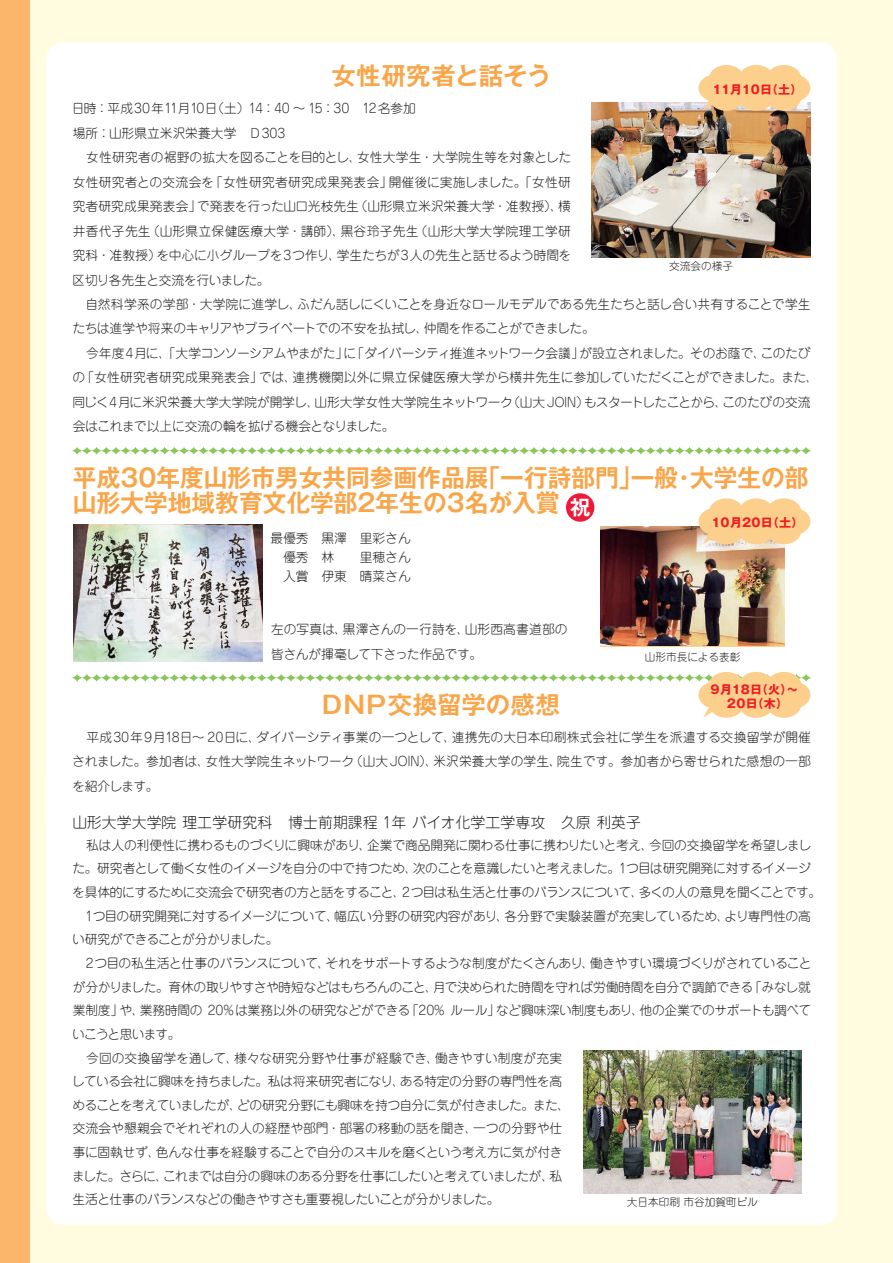
<style>
.page{position:relative;width:893px;height:1263px;background:#fffce0}
.page>*{position:absolute;margin:0;border:0;box-sizing:border-box;transform-origin:0 0}
.t1{font:700 24.45px/25.5px "Gothic MB101 Pro De";color:#f9a64a}
.t2{font:700 20.1px "Gothic MB101 Pro De";color:#fff}
.t3{font:300 14.85px "Jun 101 Pro";letter-spacing:.005em;color:#231f20}
.t4{font:300 12.75px/24.5px "Jun 101 Pro";letter-spacing:-.02em;color:#231f20}
.t5{font:700 12px/13.8px "Gothic MB101 Pro";letter-spacing:.01em;color:#ee1d23;text-align:center}
.t6{font:300 10.65px "Jun 101 Pro";color:#231f20}
</style>
<div class="page">
<div style="left:46px;top:763px;width:792px;height:462px;background:#fff;border-radius:17px"></div>
<div style="left:46px;top:43px;width:791px;height:795px;background:#fff;border-radius:17px"></div>
<div style="left:0;top:0;width:30px;height:1263px;background:#fbb66c"></div>
<img style="left:73px;top:525px;width:189px;height:137px">
<img style="left:592px;top:102px;width:218px;height:155px">
<div style="left:709px;top:65px;width:35px;height:27px;background:#fdcf8c;border-radius:50%"></div>
<div style="left:709px;top:83px;width:35px;height:28px;background:#fdcf8c;border-radius:50%"></div>
<div style="left:739px;top:65px;width:35px;height:27px;background:#fdcf8c;border-radius:50%"></div>
<div style="left:766px;top:65px;width:35px;height:27px;background:#fdcf8c;border-radius:50%"></div>
<div style="left:775px;top:74px;width:35px;height:28px;background:#fdcf8c;border-radius:50%"></div>
<div style="left:698px;top:74px;width:35px;height:28px;background:#fdcf8c;border-radius:50%"></div>
<div style="left:723px;top:74px;width:35px;height:28px;background:#fdcf8c;border-radius:50%"></div>
<div style="left:739px;top:83px;width:35px;height:28px;background:#fdcf8c;border-radius:50%"></div>
<div style="left:766px;top:83px;width:35px;height:28px;background:#fdcf8c;border-radius:50%"></div>
<svg style="left:703px;top:99px;width:15px;height:12px"></svg>
<svg style="left:73px;top:674px;width:738px;height:8px"></svg>
<img style="left:583px;top:1050px;width:219px;height:144px">
<img style="left:600px;top:526px;width:185px;height:119px">
<div style="left:709px;top:672px;width:35px;height:27px;background:#fdcf8c;border-radius:50%"></div>
<div style="left:709px;top:690px;width:35px;height:28px;background:#fdcf8c;border-radius:50%"></div>
<div style="left:739px;top:672px;width:35px;height:27px;background:#fdcf8c;border-radius:50%"></div>
<div style="left:766px;top:672px;width:35px;height:27px;background:#fdcf8c;border-radius:50%"></div>
<div style="left:775px;top:681px;width:35px;height:28px;background:#fdcf8c;border-radius:50%"></div>
<div style="left:698px;top:681px;width:35px;height:28px;background:#fdcf8c;border-radius:50%"></div>
<div style="left:723px;top:681px;width:35px;height:28px;background:#fdcf8c;border-radius:50%"></div>
<div style="left:739px;top:690px;width:35px;height:28px;background:#fdcf8c;border-radius:50%"></div>
<div style="left:766px;top:690px;width:35px;height:28px;background:#fdcf8c;border-radius:50%"></div>
<svg style="left:703px;top:706px;width:15px;height:12px"></svg>
<svg style="left:73px;top:447px;width:738px;height:8px"></svg>
<div style="left:709px;top:498px;width:35px;height:28px;background:#fdcf8c;border-radius:50%"></div>
<div style="left:709px;top:517px;width:35px;height:27px;background:#fdcf8c;border-radius:50%"></div>
<div style="left:739px;top:498px;width:35px;height:28px;background:#fdcf8c;border-radius:50%"></div>
<div style="left:766px;top:498px;width:35px;height:28px;background:#fdcf8c;border-radius:50%"></div>
<div style="left:775px;top:508px;width:35px;height:27px;background:#fdcf8c;border-radius:50%"></div>
<div style="left:698px;top:508px;width:35px;height:27px;background:#fdcf8c;border-radius:50%"></div>
<div style="left:723px;top:508px;width:35px;height:27px;background:#fdcf8c;border-radius:50%"></div>
<div style="left:739px;top:517px;width:35px;height:27px;background:#fdcf8c;border-radius:50%"></div>
<div style="left:766px;top:517px;width:35px;height:27px;background:#fdcf8c;border-radius:50%"></div>
<svg style="left:703px;top:532px;width:15px;height:12px"></svg>
<div style="left:566px;top:493px;width:28px;height:29px;background:#ed1a3a;border-radius:50%"></div>
<h1 class="t1" style="left:331px;top:60px;width:221px">女性研究者と話そう</h1>
<p class="t4" style="left:72px;top:95px;width:748px">日時：平成30年11月10日（土）14：40 ～ 15：30　12名参加<br>場所：山形県立米沢栄養大学　Ｄ303<br>　女性研究者の裾野の拡大を図ることを目的とし、女性大学生・大学院生等を対象とした<br>女性研究者との交流会を「女性研究者研究成果発表会」開催後に実施しました。「女性研<br>究者研究成果発表会」で発表を行った山口光枝先生（山形県立米沢栄養大学・准教授）、横<br>井香代子先生（山形県立保健医療大学・講師）、黒谷玲子先生（山形大学大学院理工学研<br>究科・准教授）を中心に小グループを3つ作り、学生たちが3人の先生と話せるよう時間を<br>区切り各先生と交流を行いました。<br>　自然科学系の学部・大学院に進学し、ふだん話しにくいことを身近なロールモデルである先生たちと話し合い共有することで学生たちは進学や将来のキャリアやプライベートでの不安を払拭し、仲間を作ることができました。<br>　今年度4月に、「大学コンソーシアムやまがた」に「ダイバーシティ推進ネットワーク会議」が設立されました。そのお蔭で、このたびの「女性研究者研究成果発表会」では、連携機関以外に県立保健医療大学から横井先生に参加していただくことができました。また、同じく4月に米沢栄養大学大学院が開学し、山形大学女性大学院生ネットワーク（山大JOIN）もスタートしたことから、このたびの交流会はこれまで以上に交流の輪を拡げる機会となりました。</p>
<p class="t5" style="left:712px;top:81px;width:92px">11月10日（土）</p>
<p class="t6" style="left:669px;top:257px;width:65px">交流会の様子</p>
<h1 class="t1" style="left:73px;top:462px;width:737px">平成30年度山形市男女共同参画作品展「一行詩部門」一般・大学生の部山形大学地域教育文化学部2年生の3名が入賞</h1>
<h2 class="t2" style="left:570px;top:491px;width:22px">祝</h2>
<p class="t5" style="left:712px;top:514px;width:93px">10月20日（土）</p>
<p class="t4" style="left:270px;top:527px;width:142px;line-height:19.2px;text-align:justify">最優秀　黒澤　里彩さん　優秀　林　　里穂さん　入賞　伊東　晴菜さん</p>
<p class="t4" style="left:271px;top:616px;width:298px">左の写真は、黒澤さんの一行詩を、山形西高書道部の皆さんが揮毫して下さった作品です。</p>
<h1 class="t1" style="left:320px;top:688px;width:242px">ＤＮＰ交換留学の感想</h1>
<p class="t6" style="left:645px;top:648px;width:97px">山形市長による表彰</p>
<p class="t5" style="left:711px;top:681px;width:89px">9月18日（火）～<br>20日（木）</p>
<p class="t4" style="left:72px;top:723px;width:740px;text-align:justify">　平成30年9月18日～ 20日に、ダイバーシティ事業の一つとして、連携先の大日本印刷株式会社に学生を派遣する交換留学が開催されました。参加者は、女性大学院生ネットワーク（山大JOIN）、米沢栄養大学の学生、院生です。参加者から寄せられた感想の一部を紹介します。</p>
<p class="t3" style="left:72px;top:810px;width:570px">山形大学大学院 理工学研究科　博士前期課程 1年 バイオ化学工学専攻　久原 利英子</p>
<p class="t4" style="left:72px;top:831px;width:751px;line-height:23.7px;text-indent:14px">私は人の利便性に携わるものづくりに興味があり、企業で商品開発に関わる仕事に携わりたいと考え、今回の交換留学を希望しました。研究者として働く女性のイメージを自分の中で持つため、次のことを意識したいと考えました。1つ目は研究開発に対するイメージを具体的にするために交流会で研究者の方と話をすること、2つ目は私生活と仕事のバランスについて、多くの人の意見を聞くことです。　1つ目の研究開発に対するイメージについて、幅広い分野の研究内容があり、各分野で実験装置が充実しているため、より専門性の高い研究ができることが分かりました。<br>　2つ目の私生活と仕事のバランスについて、それをサポートするような制度がたくさんあり、働きやすい環境づくりがされていることが分かりました。育休の取りやすさや時短などはもちろんのこと、月で決められた時間を守れば労働時間を自分で調節できる「みなし就業制度」や、業務時間の 20%は業務以外の研究などができる「20% ルール」など興味深い制度もあり、他の企業でのサポートも調べていこうと思います。<br>　今回の交換留学を通して、様々な研究分野や仕事が経験でき、働きやすい制度が充実<br>している会社に興味を持ちました。私は将来研究者になり、ある特定の分野の専門性を高<br>めることを考えていましたが、どの研究分野にも興味を持つ自分に気が付きました。また、<br>交流会や懇親会でそれぞれの人の経歴や部門・部署の移動の話を聞き、一つの分野や仕<br>事に固執せず、色んな仕事を経験することで自分のスキルを磨くという考え方に気が付き<br>ました。さらに、これまでは自分の興味のある分野を仕事にしたいと考えていましたが、私<br>生活と仕事のバランスなどの働きやすさも重要視したいことが分かりました。</p>
<p class="t6" style="left:627px;top:1194px;width:133px">大日本印刷 市谷加賀町ビル</p>
</div>
